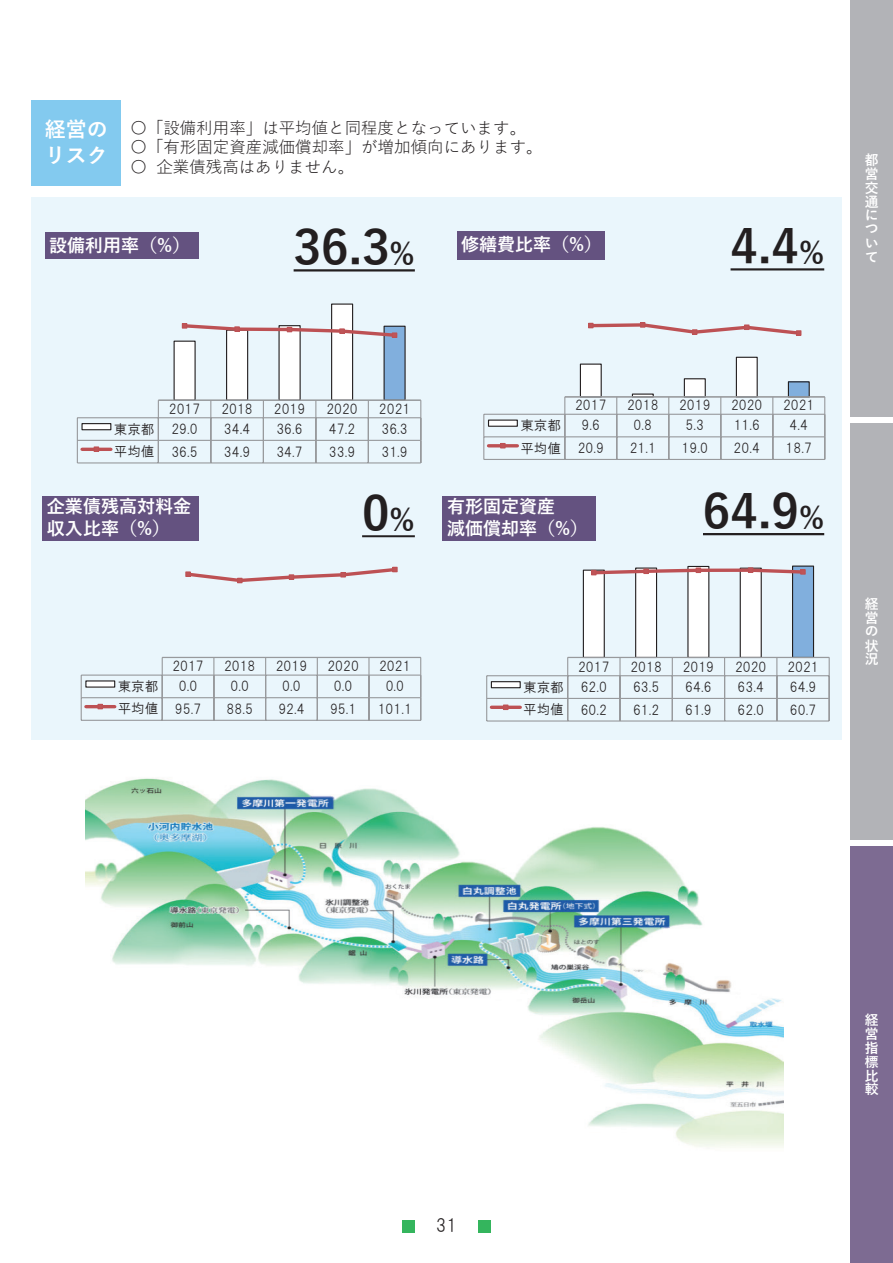
<style>
.page{position:relative;width:893px;height:1263px;background:#fff}
.page>*{position:absolute;margin:0;border:0;box-sizing:border-box;transform-origin:0 0}
.t1{font:700 48px "Yu Gothic";color:#231f20}
.t2{font:700 21px/25.2px "Yu Gothic";color:#fff}
.t3{font:700 18px/21.6px "Yu Gothic";color:#fff}
.t4{font:18px "HGS Gothic M";color:#231f20}
.t5{font:16.5px/19.8px "Yu Gothic";color:#231f20}
.t6{font:700 13.8px/13.8px "Yu Gothic";color:#fff;text-align:justify}
.t7{font:13.5px "HGS Gothic M";color:#231f20}
.s1{font-size:30px}
</style>
<div class="page">
<img style="left:85px;top:778px;width:698px;height:370px">
<div style="left:32px;top:101px;width:89px;height:85px;background:#83caef"></div>
<div style="left:32px;top:198px;width:810px;height:542px;background:#eaf6fc"></div>
<div style="left:788px;top:382px;width:21px;height:15px;background:#81afdd"></div>
<div style="left:788px;top:381px;width:22px;height:16px;border:1px solid #231f20"></div>
<hr style="left:565px;top:396px;width:260px;height:1px;background:#989a9d">
<hr style="left:484px;top:414px;width:341px;height:1px;background:#989a9d">
<div style="left:488px;top:420px;width:29px;height:6px;background:#fff"></div>
<div style="left:488px;top:419px;width:30px;height:8px;border:1px solid #231f20"></div>
<hr style="left:484px;top:436px;width:341px;height:1px;background:#989a9d">
<svg style="left:483px;top:414px;width:1px;height:45px"></svg>
<hr style="left:484px;top:459px;width:341px;height:1px;background:#989a9d">
<svg style="left:564px;top:397px;width:1px;height:62px"></svg>
<svg style="left:579px;top:356px;width:179px;height:103px"></svg>
<svg style="left:772px;top:397px;width:1px;height:62px"></svg>
<svg style="left:824px;top:397px;width:1px;height:62px"></svg>
<hr style="left:489px;top:444px;width:28px;height:3px;background:#bd5154">
<svg style="left:500px;top:443px;width:6px;height:5px"></svg>
<svg style="left:588px;top:322px;width:214px;height:14px"></svg>
<div style="left:384px;top:326px;width:21px;height:74px;background:#81afdd"></div>
<hr style="left:158px;top:400px;width:263px;height:1px;background:#989a9d">
<hr style="left:77px;top:417px;width:344px;height:1px;background:#989a9d">
<div style="left:82px;top:424px;width:29px;height:6px;background:#fff"></div>
<div style="left:81px;top:423px;width:30px;height:7px;border:1px solid #231f20"></div>
<hr style="left:77px;top:440px;width:344px;height:1px;background:#989a9d">
<svg style="left:77px;top:418px;width:1px;height:44px"></svg>
<hr style="left:77px;top:462px;width:344px;height:1px;background:#989a9d">
<svg style="left:158px;top:401px;width:1px;height:61px"></svg>
<svg style="left:420px;top:401px;width:1px;height:61px"></svg>
<hr style="left:82px;top:448px;width:29px;height:3px;background:#bd5154">
<svg style="left:94px;top:446px;width:5px;height:6px"></svg>
<svg style="left:173px;top:303px;width:225px;height:160px"></svg>
<svg style="left:294px;top:269px;width:121px;height:2px"></svg>
<div style="left:45px;top:233px;width:154px;height:26px;background:#645280"></div>
<svg style="left:730px;top:268px;width:94px;height:2px"></svg>
<div style="left:457px;top:231px;width:147px;height:28px;background:#645280"></div>
<div style="left:443px;top:496px;width:153px;height:45px;background:#645280"></div>
<hr style="left:162px;top:657px;width:259px;height:1px;background:#989a9d">
<svg style="left:368px;top:658px;width:2px;height:16px"></svg>
<hr style="left:81px;top:674px;width:340px;height:2px;background:#989a9d">
<hr style="left:368px;top:675px;width:2px;height:23px;background:#989a9d">
<div style="left:86px;top:681px;width:29px;height:6px;background:#fff"></div>
<hr style="left:81px;top:697px;width:340px;height:1px;background:#989a9d">
<svg style="left:81px;top:676px;width:1px;height:44px"></svg>
<hr style="left:81px;top:720px;width:340px;height:1px;background:#989a9d">
<svg style="left:162px;top:658px;width:1px;height:62px"></svg>
<svg style="left:213px;top:658px;width:1px;height:62px"></svg>
<svg style="left:265px;top:658px;width:1px;height:62px"></svg>
<svg style="left:317px;top:658px;width:1px;height:62px"></svg>
<hr style="left:368px;top:698px;width:2px;height:22px;background:#989a9d">
<svg style="left:420px;top:658px;width:1px;height:62px"></svg>
<hr style="left:86px;top:705px;width:29px;height:3px;background:#bd5154">
<svg style="left:97px;top:704px;width:6px;height:5px"></svg>
<svg style="left:185px;top:566px;width:213px;height:18px"></svg>
<svg style="left:703px;top:533px;width:121px;height:2px"></svg>
<div style="left:792px;top:566px;width:21px;height:91px;background:#81afdd"></div>
<div style="left:792px;top:565px;width:22px;height:93px;border:1px solid #231f20"></div>
<hr style="left:568px;top:657px;width:261px;height:1px;background:#989a9d">
<hr style="left:487px;top:675px;width:342px;height:1px;background:#989a9d">
<div style="left:491px;top:682px;width:29px;height:6px;background:#fff"></div>
<div style="left:491px;top:681px;width:30px;height:7px;border:1px solid #231f20"></div>
<hr style="left:487px;top:698px;width:342px;height:1px;background:#989a9d">
<svg style="left:486px;top:676px;width:1px;height:45px"></svg>
<hr style="left:487px;top:720px;width:342px;height:1px;background:#989a9d">
<svg style="left:567px;top:657px;width:1px;height:63px"></svg>
<svg style="left:829px;top:657px;width:1px;height:64px"></svg>
<hr style="left:491px;top:706px;width:29px;height:3px;background:#bd5154">
<svg style="left:503px;top:704px;width:5px;height:6px"></svg>
<svg style="left:582px;top:565px;width:224px;height:156px"></svg>
<div style="left:43px;top:496px;width:156px;height:45px;background:#645280"></div>
<svg style="left:362px;top:535px;width:53px;height:2px"></svg>
<div style="left:402px;top:1219px;width:13px;height:13px;background:#34b55d"></div>
<div style="left:478px;top:1219px;width:13px;height:13px;background:#34b55d"></div>
<div style="left:850px;top:0;width:43px;height:417px;background:#b2b3b7"></div>
<div style="left:850px;top:846px;width:43px;height:417px;background:#7d6b92"></div>
<div style="left:850px;top:423px;width:43px;height:417px;background:#b2b3b7"></div>
<h2 class="t2" style="left:45px;top:118px;width:64px">経営のリスク</h2>
<p class="t5" style="left:131px;top:116px;width:414px">〇「設備利用率」は平均値と同程度となっています。〇「有形固定資産減価償却率」が増加傾向にあります。〇 企業債残高はありません。</p>
<h3 class="t3" style="left:49px;top:235px;width:143px">設備利用率（%）</h3>
<h1 class="t1" style="left:730px;top:219px;width:95px">4.4<span class="s1">%</span></h1>
<h1 class="t1" style="left:294px;top:220px;width:123px">36.3<span class="s1">%</span></h1>
<h3 class="t3" style="left:461px;top:234px;width:143px">修繕費比率（%）</h3>
<p class="t6" style="left:865px;top:154px;width:15px">都営交通につ</p>
<p class="t6" style="left:865px;top:236px;width:14px">いて</p>
<p class="t7" style="left:169px;top:402px;width:33px">2017</p>
<p class="t7" style="left:221px;top:402px;width:33px">2018</p>
<p class="t7" style="left:274px;top:402px;width:33px">2019</p>
<p class="t7" style="left:326px;top:402px;width:33px">2020</p>
<p class="t7" style="left:379px;top:402px;width:33px">2021</p>
<p class="t7" style="left:575px;top:399px;width:33px">2017</p>
<p class="t7" style="left:627px;top:399px;width:33px">2018</p>
<p class="t7" style="left:679px;top:399px;width:33px">2019</p>
<p class="t7" style="left:731px;top:399px;width:33px">2020</p>
<p class="t7" style="left:783px;top:399px;width:33px">2021</p>
<p class="t7" style="left:114px;top:422px;width:42px">東京都</p>
<p class="t7" style="left:171px;top:422px;width:28px">29.0</p>
<p class="t7" style="left:224px;top:422px;width:28px">34.4</p>
<p class="t7" style="left:276px;top:422px;width:28px">36.6</p>
<p class="t7" style="left:329px;top:422px;width:28px">47.2</p>
<p class="t7" style="left:381px;top:422px;width:28px">36.3</p>
<p class="t7" style="left:114px;top:444px;width:42px">平均値</p>
<p class="t7" style="left:171px;top:445px;width:28px">36.5</p>
<p class="t7" style="left:224px;top:445px;width:28px">34.9</p>
<p class="t7" style="left:276px;top:445px;width:28px">34.7</p>
<p class="t7" style="left:329px;top:445px;width:28px">33.9</p>
<p class="t7" style="left:381px;top:445px;width:28px">31.9</p>
<p class="t7" style="left:520px;top:418px;width:42px">東京都</p>
<p class="t7" style="left:582px;top:419px;width:20px">9.6</p>
<p class="t7" style="left:634px;top:419px;width:20px">0.8</p>
<p class="t7" style="left:686px;top:419px;width:20px">5.3</p>
<p class="t7" style="left:734px;top:419px;width:28px">11.6</p>
<p class="t7" style="left:790px;top:419px;width:20px">4.4</p>
<p class="t7" style="left:520px;top:441px;width:85px">平均値 20.9</p>
<p class="t7" style="left:630px;top:441px;width:28px">21.1</p>
<p class="t7" style="left:682px;top:441px;width:28px">19.0</p>
<p class="t7" style="left:734px;top:441px;width:28px">20.4</p>
<p class="t7" style="left:786px;top:441px;width:28px">18.7</p>
<h3 class="t3" style="left:47px;top:496px;width:145px">企業債残高対料金収入比率（%）</h3>
<h1 class="t1" style="left:362px;top:487px;width:54px">0<span class="s1">%</span></h1>
<h3 class="t3" style="left:447px;top:496px;width:143px">有形固定資産<br>減価償却率（%）</h3>
<h1 class="t1" style="left:703px;top:484px;width:123px">64.9<span class="s1">%</span></h1>
<p class="t7" style="left:172px;top:659px;width:33px">2017</p>
<p class="t7" style="left:224px;top:659px;width:33px">2018</p>
<p class="t7" style="left:276px;top:659px;width:33px">2019</p>
<p class="t7" style="left:327px;top:659px;width:33px">2020</p>
<p class="t7" style="left:379px;top:659px;width:33px">2021</p>
<p class="t7" style="left:578px;top:660px;width:33px">2017</p>
<p class="t7" style="left:630px;top:660px;width:33px">2018</p>
<p class="t7" style="left:683px;top:660px;width:33px">2019</p>
<p class="t7" style="left:735px;top:660px;width:33px">2020</p>
<p class="t7" style="left:787px;top:660px;width:33px">2021</p>
<p class="t6" style="left:865px;top:597px;width:15px">経営の状況</p>
<p class="t7" style="left:118px;top:679px;width:42px">東京都</p>
<p class="t7" style="left:179px;top:679px;width:20px">0.0</p>
<p class="t7" style="left:231px;top:679px;width:20px">0.0</p>
<p class="t7" style="left:282px;top:679px;width:20px">0.0</p>
<p class="t7" style="left:334px;top:679px;width:20px">0.0</p>
<p class="t7" style="left:386px;top:679px;width:20px">0.0</p>
<p class="t7" style="left:118px;top:702px;width:85px">平均値 95.7</p>
<p class="t7" style="left:227px;top:702px;width:28px">88.5</p>
<p class="t7" style="left:278px;top:702px;width:28px">92.4</p>
<p class="t7" style="left:330px;top:702px;width:28px">95.1</p>
<p class="t7" style="left:378px;top:702px;width:36px">101.1</p>
<p class="t7" style="left:523px;top:680px;width:42px">東京都</p>
<p class="t7" style="left:581px;top:680px;width:28px">62.0</p>
<p class="t7" style="left:633px;top:680px;width:28px">63.5</p>
<p class="t7" style="left:685px;top:680px;width:28px">64.6</p>
<p class="t7" style="left:738px;top:680px;width:28px">63.4</p>
<p class="t7" style="left:790px;top:680px;width:28px">64.9</p>
<p class="t7" style="left:523px;top:702px;width:42px">平均値</p>
<p class="t7" style="left:581px;top:703px;width:28px">60.2</p>
<p class="t7" style="left:633px;top:703px;width:28px">61.2</p>
<p class="t7" style="left:685px;top:703px;width:28px">61.9</p>
<p class="t7" style="left:738px;top:703px;width:28px">62.0</p>
<p class="t7" style="left:790px;top:703px;width:28px">60.7</p>
<h3 class="t4" style="left:436px;top:1216px;width:23px">31</h3>
<p class="t6" style="left:865px;top:1014px;width:15px">経営指標比較</p>
</div>
